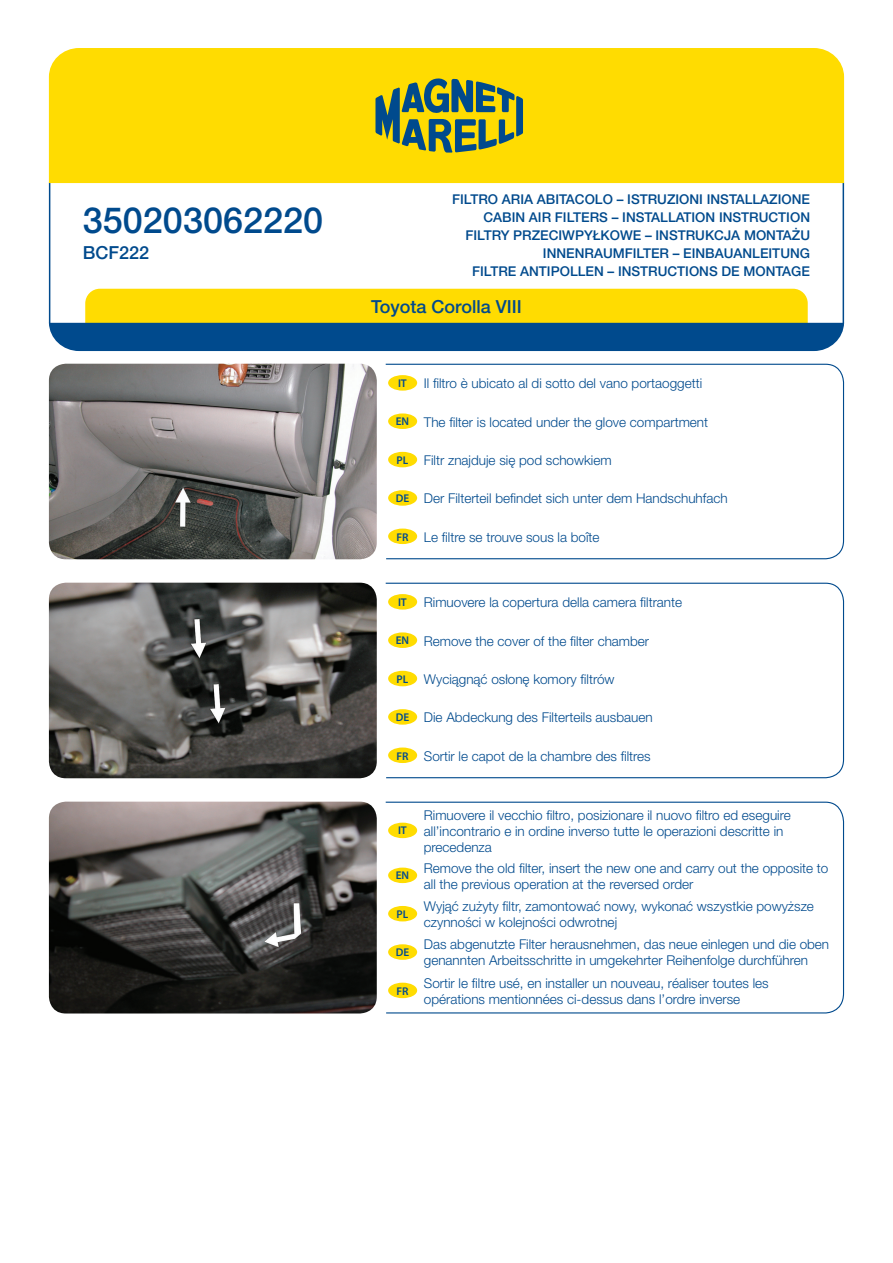
<style>
.page{position:relative;width:893px;height:1263px;background:#fff}
.page>*{position:absolute;margin:0;border:0;box-sizing:border-box;transform-origin:0 0}
.t1{font:500 36px "Helvetica Neue LT Pro";color:#004a8d}
.t2{font:500 18px "Helvetica Neue LT Pro";color:#004a8d}
.t3{font:300 13.5px/16.2px "Helvetica Neue Pl";color:#004a8d}
.t4{font:500 13.5px/18px "Helvetica Neue LT Pro";color:#004a8d}
.t5{font:600 11.25px "Myriad Pro";color:#004a8d}
.s1{font-family:"Myriad Pro";font-weight:600;font-size:11.25px}
</style>
<div class="page">
<svg style="left:49px;top:289px;width:795px;height:62px;background:#8c9c4e"></svg>
<hr style="left:49px;top:183px;width:1px;height:140px;background:#004a8d">
<hr style="left:843px;top:183px;width:1px;height:140px;background:#004a8d">
<div style="left:49px;top:48px;width:795px;height:135px;background:#ffdc01"></div>
<svg style="left:375px;top:78px;width:148px;height:75px;background:#879742"></svg>
<svg style="left:385px;top:363px;width:460px;height:197px"></svg>
<img style="left:49px;top:364px;width:328px;height:195px">
<div style="left:388px;top:375px;width:29px;height:16px;background:#ffdc01;border-radius:50%"></div>
<div style="left:388px;top:413px;width:29px;height:16px;background:#ffdc01;border-radius:50%"></div>
<div style="left:388px;top:452px;width:29px;height:15px;background:#ffdc01;border-radius:50%"></div>
<div style="left:388px;top:490px;width:29px;height:16px;background:#ffdc01;border-radius:50%"></div>
<div style="left:388px;top:528px;width:29px;height:16px;background:#ffdc01;border-radius:50%"></div>
<svg style="left:385px;top:582px;width:460px;height:197px"></svg>
<img style="left:49px;top:583px;width:328px;height:195px">
<div style="left:388px;top:594px;width:29px;height:16px;background:#ffdc01;border-radius:50%"></div>
<div style="left:388px;top:632px;width:29px;height:16px;background:#ffdc01;border-radius:50%"></div>
<div style="left:388px;top:671px;width:29px;height:15px;background:#ffdc01;border-radius:50%"></div>
<div style="left:388px;top:709px;width:29px;height:16px;background:#ffdc01;border-radius:50%"></div>
<div style="left:388px;top:747px;width:29px;height:16px;background:#ffdc01;border-radius:50%"></div>
<svg style="left:385px;top:801px;width:460px;height:213px"></svg>
<img style="left:49px;top:802px;width:328px;height:211px">
<div style="left:388px;top:823px;width:29px;height:15px;background:#ffdc01;border-radius:50%"></div>
<div style="left:388px;top:867px;width:29px;height:16px;background:#ffdc01;border-radius:50%"></div>
<div style="left:388px;top:906px;width:29px;height:15px;background:#ffdc01;border-radius:50%"></div>
<div style="left:388px;top:944px;width:29px;height:16px;background:#ffdc01;border-radius:50%"></div>
<div style="left:388px;top:983px;width:29px;height:15px;background:#ffdc01;border-radius:50%"></div>
<h1 class="t1" style="left:83px;top:199px;width:242px">350203062220</h1>
<h2 class="t2" style="left:83px;top:241px;width:68px">BC F222</h2>
<p class="t4" style="left:483px;top:190px;width:328px;text-indent:-31px">FILTRO ARIA ABITACOLO – ISTRUZIONI INSTALLAZIONE<br>CABIN</p>
<p class="t4" style="left:529px;top:208px;width:9px">AIR</p>
<p class="t4" style="left:555px;top:208px;width:17px">FILTERS</p>
<p class="t4" style="left:612px;top:208px;width:200px">– INSTALLATION INSTRUCTION</p>
<p class="t4" style="left:465px;top:226px;width:16px">FILTR</p>
<p class="t4" style="left:501px;top:226px;width:31px">Y PRZECI</p>
<p class="t4" style="left:562px;top:226px;width:249px">WPYŁKOWE – INSTRUKCJA MONTAŻU</p>
<p class="t4" style="left:543px;top:244px;width:10px">INNENRAUM</p>
<p class="t4" style="left:625px;top:244px;width:16px">FILTER</p>
<p class="t4" style="left:673px;top:244px;width:139px">– EINBAUANLEITUNG</p>
<p class="t4" style="left:472px;top:262px;width:16px">FILTRE</p>
<p class="t4" style="left:520px;top:262px;width:9px">ANTI</p>
<p class="t4" style="left:551px;top:262px;width:19px">POLLEN</p>
<p class="t4" style="left:607px;top:262px;width:204px">– INSTRUCTIONS DE MONTAGE</p>
<h2 class="t2" style="left:371px;top:296px;width:141px">TOYOTA COROLLA VIII</h2>
<p class="t5" style="left:398px;top:376px;width:10px">IT</p>
<p class="t3" style="left:424px;top:375px;width:280px">Il filtro è ubicato al di sotto del vano portaoggetti</p>
<p class="t3" style="left:396px;top:413px;width:314px"><span class="s1">EN</span> The filter is located under the glove compartment</p>
<p class="t3" style="left:396px;top:452px;width:217px"><span class="s1">PL</span> Filtr znajduje się pod schowkiem</p>
<p class="t3" style="left:396px;top:490px;width:333px"><span class="s1">DE</span> Der Filterteil befindet sich unter dem Handschuhfach</p>
<p class="t3" style="left:396px;top:528px;width:205px"><span class="s1">FR</span> Le filtre se trouve sous la boîte</p>
<p class="t5" style="left:398px;top:595px;width:10px">IT</p>
<p class="t3" style="left:424px;top:594px;width:260px">Rimuovere la copertura della camera filtrante</p>
<p class="t3" style="left:396px;top:632px;width:255px"><span class="s1">EN</span> Remove the cover of the filter chamber</p>
<p class="t3" style="left:396px;top:671px;width:220px"><span class="s1">PL</span> Wyciągnąć osłonę komory filtrów</p>
<p class="t3" style="left:396px;top:709px;width:258px"><span class="s1">DE</span> Die Abdeckung des Filterteils ausbauen</p>
<p class="t3" style="left:396px;top:747px;width:256px"><span class="s1">FR</span> Sortir le capot de la chambre des filtres</p>
<p class="t5" style="left:398px;top:823px;width:10px">IT</p>
<p class="t3" style="left:424px;top:806px;width:368px">Rimuovere il vecchio filtro, posizionare il nuovo filtro ed eseguire all’incontrario e in ordine inverso tutte le operazioni descritte in precedenza</p>
<p class="t5" style="left:396px;top:868px;width:15px">EN</p>
<p class="t3" style="left:424px;top:859px;width:406px">Remove the old filter, insert the new one and carry out the opposite to all the previous operation at the reversed order</p>
<p class="t5" style="left:396px;top:907px;width:13px">PL</p>
<p class="t3" style="left:424px;top:898px;width:392px">Wyjąć zużyty filtr, zamontować nowy, wykonać wszystkie powyższe czynności w kolejności odwrotnej</p>
<p class="t5" style="left:396px;top:945px;width:15px">DE</p>
<p class="t3" style="left:424px;top:936px;width:407px">Das abgenutzte Filter herausnehmen, das neue einlegen und die oben genannten Arbeitsschritte in umgekehrter Reihenfolge durchführen</p>
<p class="t5" style="left:396px;top:984px;width:14px">FR</p>
<p class="t3" style="left:424px;top:974px;width:346px">Sortir le filtre usé, en installer un nouveau, réaliser toutes les opérations mentionnées ci-dessus dans l’ordre inverse</p>
</div>
